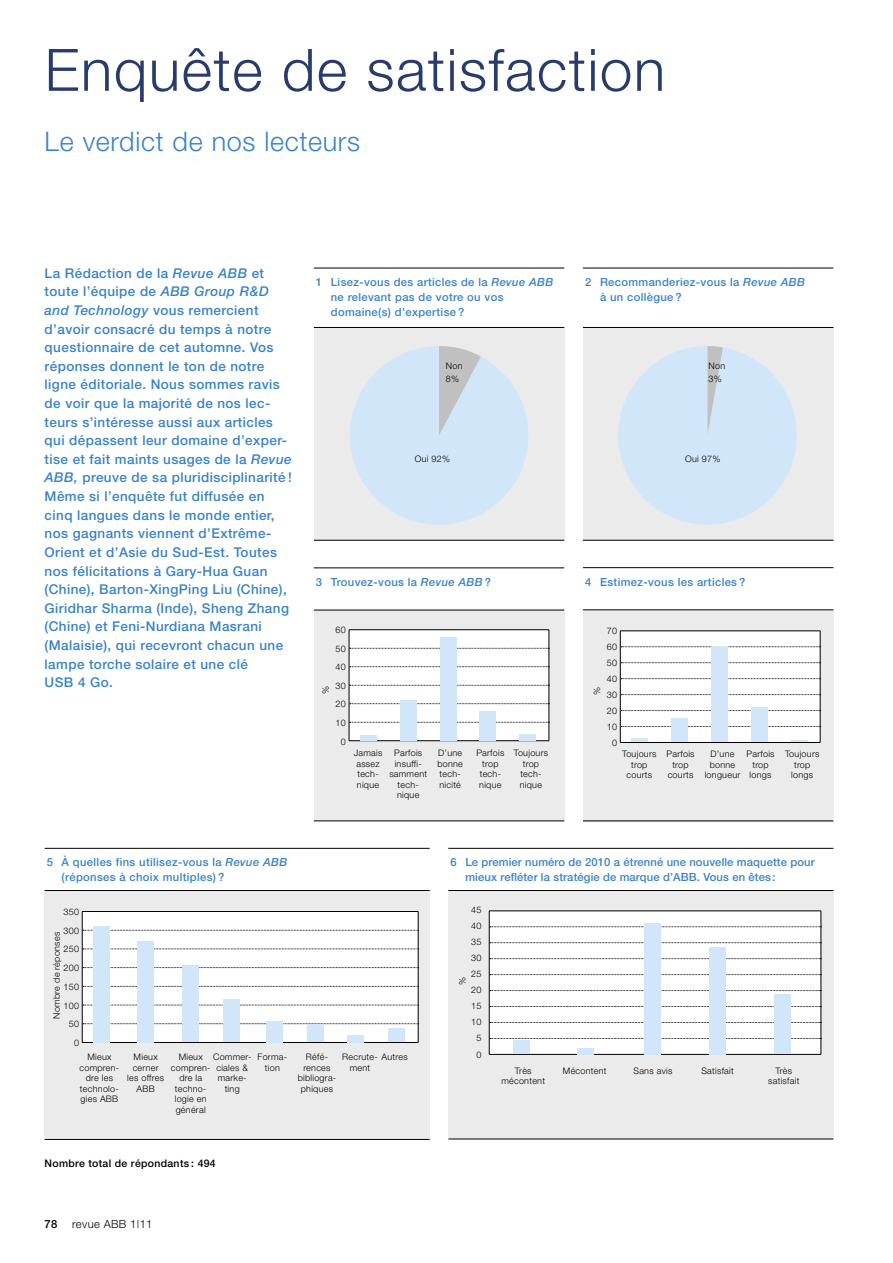
<style>
.page{position:relative;width:893px;height:1263px;background:#fff}
.page>*{position:absolute;margin:0;border:0;box-sizing:border-box;transform-origin:0 0}
.t1{font:300 58.5px "Helvetica Neue";letter-spacing:.025em;color:#283c6c}
.t2{font:300 27px "Helvetica Neue";letter-spacing:.025em;color:#3a83c6}
.t3{font:500 13.5px/18.6px "Helvetica Neue";letter-spacing:.03em;color:#3a83c6}
.t4{font:500 11.25px/15px "Helvetica Neue";letter-spacing:.03em;color:#3a83c6}
.t5{font:500 11.25px/15px "Helvetica Neue";letter-spacing:.01em;color:#3a83c6}
.t6{font:300 11.25px "Helvetica Neue";letter-spacing:.03em;color:#000}
.t7{font:500 11.25px "Helvetica Neue";color:#000}
.t8{font:500 10.5px "Helvetica Neue";letter-spacing:.03em;color:#000}
.t9{font:300 9px/10.5px "Helvetica Neue";letter-spacing:.03em;color:#000;text-align:center}
.s1{font-style:italic}
</style>
<div class="page">
<div style="left:314px;top:610px;width:250px;height:211px;background:#ebebeb"></div>
<hr style="left:349px;top:629px;width:200px;height:1px;background:#000">
<svg style="left:349px;top:630px;width:201px;height:111px;background:#f4f4f4"></svg>
<hr style="left:314px;top:610px;width:250px;height:1px;background:#000">
<hr style="left:314px;top:821px;width:250px;height:1px;background:#000">
<hr style="left:314px;top:567px;width:250px;height:1px;background:#000">
<div style="left:361px;top:735px;width:16px;height:5px;background:#d1e6f9"></div>
<div style="left:400px;top:700px;width:16px;height:40px;background:#d1e6f9"></div>
<div style="left:480px;top:711px;width:16px;height:29px;background:#d1e6f9"></div>
<div style="left:520px;top:734px;width:16px;height:6px;background:#d1e6f9"></div>
<div style="left:440px;top:637px;width:16px;height:103px;background:#d1e6f9"></div>
<div style="left:583px;top:610px;width:250px;height:211px;background:#ebebeb"></div>
<hr style="left:583px;top:609px;width:250px;height:1px;background:#000">
<hr style="left:583px;top:821px;width:250px;height:1px;background:#000">
<hr style="left:583px;top:567px;width:250px;height:1px;background:#000">
<hr style="left:620px;top:742px;width:200px;height:1px;background:#000">
<svg style="left:620px;top:631px;width:201px;height:111px;background:#f0f1f2"></svg>
<div style="left:712px;top:647px;width:16px;height:95px;background:#d1e6f9"></div>
<div style="left:314px;top:327px;width:250px;height:213px;background:#ebebeb"></div>
<svg style="left:350px;top:346px;width:178px;height:179px"></svg>
<hr style="left:314px;top:327px;width:250px;height:1px;background:#000">
<hr style="left:314px;top:540px;width:250px;height:1px;background:#000">
<hr style="left:314px;top:268px;width:250px;height:1px;background:#000">
<div style="left:583px;top:327px;width:250px;height:213px;background:#ebebeb"></div>
<svg style="left:618px;top:346px;width:179px;height:179px"></svg>
<hr style="left:583px;top:327px;width:250px;height:1px;background:#000">
<hr style="left:583px;top:540px;width:250px;height:1px;background:#000">
<hr style="left:583px;top:268px;width:250px;height:1px;background:#000">
<div style="left:448px;top:891px;width:385px;height:248px;background:#ebebeb"></div>
<hr style="left:448px;top:890px;width:385px;height:1px;background:#000">
<hr style="left:448px;top:1139px;width:385px;height:1px;background:#000">
<hr style="left:448px;top:848px;width:385px;height:1px;background:#000">
<hr style="left:489px;top:1054px;width:332px;height:1px;background:#000">
<svg style="left:489px;top:911px;width:333px;height:143px;background:#f4f5f5"></svg>
<div style="left:513px;top:1040px;width:16px;height:14px;background:#d1e6f9"></div>
<div style="left:578px;top:1048px;width:16px;height:6px;background:#d1e6f9"></div>
<div style="left:644px;top:923px;width:17px;height:131px;background:#d1e6f9"></div>
<div style="left:709px;top:947px;width:17px;height:107px;background:#d1e6f9"></div>
<div style="left:774px;top:994px;width:16px;height:60px;background:#d1e6f9"></div>
<div style="left:45px;top:891px;width:385px;height:248px;background:#ebebeb"></div>
<hr style="left:45px;top:890px;width:385px;height:1px;background:#000">
<hr style="left:45px;top:1139px;width:385px;height:1px;background:#000">
<hr style="left:45px;top:848px;width:385px;height:1px;background:#000">
<hr style="left:82px;top:1042px;width:336px;height:1px;background:#000">
<svg style="left:82px;top:911px;width:337px;height:131px;background:#f5f5f5"></svg>
<div style="left:94px;top:926px;width:16px;height:116px;background:#d1e6f9"></div>
<div style="left:138px;top:941px;width:16px;height:101px;background:#d1e6f9"></div>
<div style="left:224px;top:999px;width:16px;height:43px;background:#d1e6f9"></div>
<div style="left:347px;top:1035px;width:17px;height:7px;background:#d1e6f9"></div>
<div style="left:267px;top:1021px;width:16px;height:21px;background:#d1e6f9"></div>
<div style="left:388px;top:1028px;width:16px;height:14px;background:#d1e6f9"></div>
<div style="left:182px;top:965px;width:16px;height:77px;background:#d1e6f9"></div>
<div style="left:308px;top:1024px;width:16px;height:18px;background:#d1e6f9"></div>
<h1 class="t1" style="left:45px;top:34px;width:622px">Enquête de satisfaction</h1>
<h2 class="t2" style="left:45px;top:124px;width:317px">Le verdict de nos lecteurs</h2>
<p class="t3" style="left:45px;top:264px;width:249px">La Rédaction de la <span class="s1">Revue ABB</span> et toute l’équipe de <span class="s1">ABB Group R&amp;D and Technology</span> vous remercient d’avoir consacré du temps à notre questionnaire de cet automne. Vos réponses donnent le ton de notre ligne éditoriale. Nous sommes ravis de voir que la majorité de nos lec&shy;teurs s’intéresse aussi aux articles qui dépassent leur domaine d’exper&shy;tise et fait maints usages de la <span class="s1">Revue ABB,</span> preuve de sa pluridisciplinarité !<br>Même si l’enquête fut diffusée en cinq langues dans le monde entier, nos gagnants viennent d’Extrême-Orient et d’Asie du Sud-Est. Toutes nos félicitations à Gary-Hua Guan (Chine), Barton-XingPing Liu (Chine), Giridhar Sharma (Inde), Sheng Zhang (Chine) et Feni-Nurdiana Masrani (Malaisie), qui recevront chacun une lampe torche solaire et une clé<br>USB 4 Go.</p>
<p class="t4" style="left:331px;top:275px;width:224px;text-indent:-15px">1 Lisez-vous des articles de la <span class="s1">Revue ABB </span>ne relevant pas de votre ou vos domaine(s) d’expertise ?</p>
<p class="t9" style="left:446px;top:358px;width:18px;line-height:13.5px;text-align:left">Non<br>8%</p>
<p class="t9" style="left:415px;top:453px;width:37px">Oui 92%</p>
<p class="t4" style="left:316px;top:574px;width:177px">3 Trouvez-vous la <span class="s1">Revue ABB</span> ?</p>
<p class="t9" style="left:336px;top:620px;width:12px;line-height:18.6px">60<br>50<br>40<br>30<br>20<br>10<br>0</p>
<p class="t9" style="left:320px;top:694px;width:10px;rotate:-90deg">%</p>
<p class="t9" style="left:354px;top:747px;width:30px">Jamais assez tech&shy;nique</p>
<p class="t9" style="left:389px;top:747px;width:39px">Parfois insuffi&shy;samment tech&shy;nique</p>
<p class="t9" style="left:437px;top:747px;width:27px;text-align:left">D’une bonne tech&shy;nicité</p>
<p class="t9" style="left:514px;top:748px;width:36px">Toujours trop tech&shy;nique</p>
<p class="t9" style="left:476px;top:747px;width:30px">Parfois trop tech&shy;nique</p>
<p class="t4" style="left:600px;top:275px;width:207px;text-indent:-15px">2 Recommanderiez-vous la <span class="s1">Revue ABB </span>à un collègue ?</p>
<p class="t9" style="left:708px;top:358px;width:18px;line-height:13.5px;text-align:left">Non<br>3%</p>
<p class="t9" style="left:685px;top:453px;width:37px">Oui 97%</p>
<p class="t4" style="left:585px;top:574px;width:162px">4 Estimez-vous les articles ?</p>
<p class="t9" style="left:607px;top:623px;width:12px;line-height:15.9px">70<br>60<br>50<br>40<br>30<br>20<br>10<br>0</p>
<p class="t9" style="left:591px;top:695px;width:10px;rotate:-90deg">%</p>
<p class="t9" style="left:622px;top:748px;width:36px">Toujours trop courts</p>
<p class="t9" style="left:666px;top:749px;width:30px">Parfois trop courts</p>
<p class="t9" style="left:705px;top:749px;width:37px">D’une bonne longueur</p>
<p class="t9" style="left:785px;top:749px;width:36px">Toujours trop longs</p>
<p class="t9" style="left:746px;top:749px;width:30px">Parfois trop longs</p>
<p class="t4" style="left:62px;top:855px;width:227px;text-indent:-15px">5 À quelles fins utilisez-vous la <span class="s1">Revue ABB </span>(réponses à choix multiples) ?</p>
<p class="t9" style="left:63px;top:902px;width:17px;line-height:18.8px;text-align:right">350<br>300<br>250<br>200<br>150<br>100<br>50<br>0</p>
<p class="t9" style="left:51px;top:1018px;width:88px;rotate:-90deg">Nombre de réponses</p>
<p class="t9" style="left:80px;top:1051px;width:41px">Mieux compren&shy;dre les technolo&shy;gies ABB</p>
<p class="t9" style="left:127px;top:1051px;width:38px">Mieux cerner les offres<br>ABB</p>
<p class="t9" style="left:171px;top:1051px;width:40px">Mieux compren&shy;dre la techno&shy;logie en général</p>
<p class="t9" style="left:213px;top:1051px;width:40px">Commer&shy;ciales &amp; marke&shy;ting</p>
<p class="t9" style="left:258px;top:1051px;width:31px">Forma&shy;tion</p>
<p class="t9" style="left:298px;top:1051px;width:40px">Réfé&shy;rences bibliogra&shy;phiques</p>
<p class="t9" style="left:350px;top:1052px;width:59px;text-align:left;text-indent:-8px">Recrute- Autres ment</p>
<p class="t8" style="left:45px;top:1156px;width:173px">Nombre total de répondants : 494</p>
<p class="t7" style="left:45px;top:1217px;width:14px">78</p>
<p class="t6" style="left:72px;top:1217px;width:82px">revue ABB 1|11</p>
<p class="t5" style="left:465px;top:855px;width:351px;text-indent:-15px">6 Le premier numéro de 2010 a étrenné une nouvelle maquette pour mieux refléter la stratégie de marque d’ABB. Vous en êtes :</p>
<p class="t9" style="left:471px;top:902px;width:12px;line-height:16px">45<br>40<br>35<br>30<br>25<br>20<br>15<br>10<br>5<br>0</p>
<p class="t9" style="left:457px;top:985px;width:10px;rotate:-90deg">%</p>
<p class="t9" style="left:501px;top:1065px;width:45px">Très mécontent</p>
<p class="t9" style="left:768px;top:1065px;width:33px">Très satisfait</p>
<p class="t9" style="left:563px;top:1065px;width:45px">Mécontent</p>
<p class="t9" style="left:633px;top:1065px;width:40px">Sans avis</p>
<p class="t9" style="left:701px;top:1065px;width:34px">Satisfait</p>
</div>
